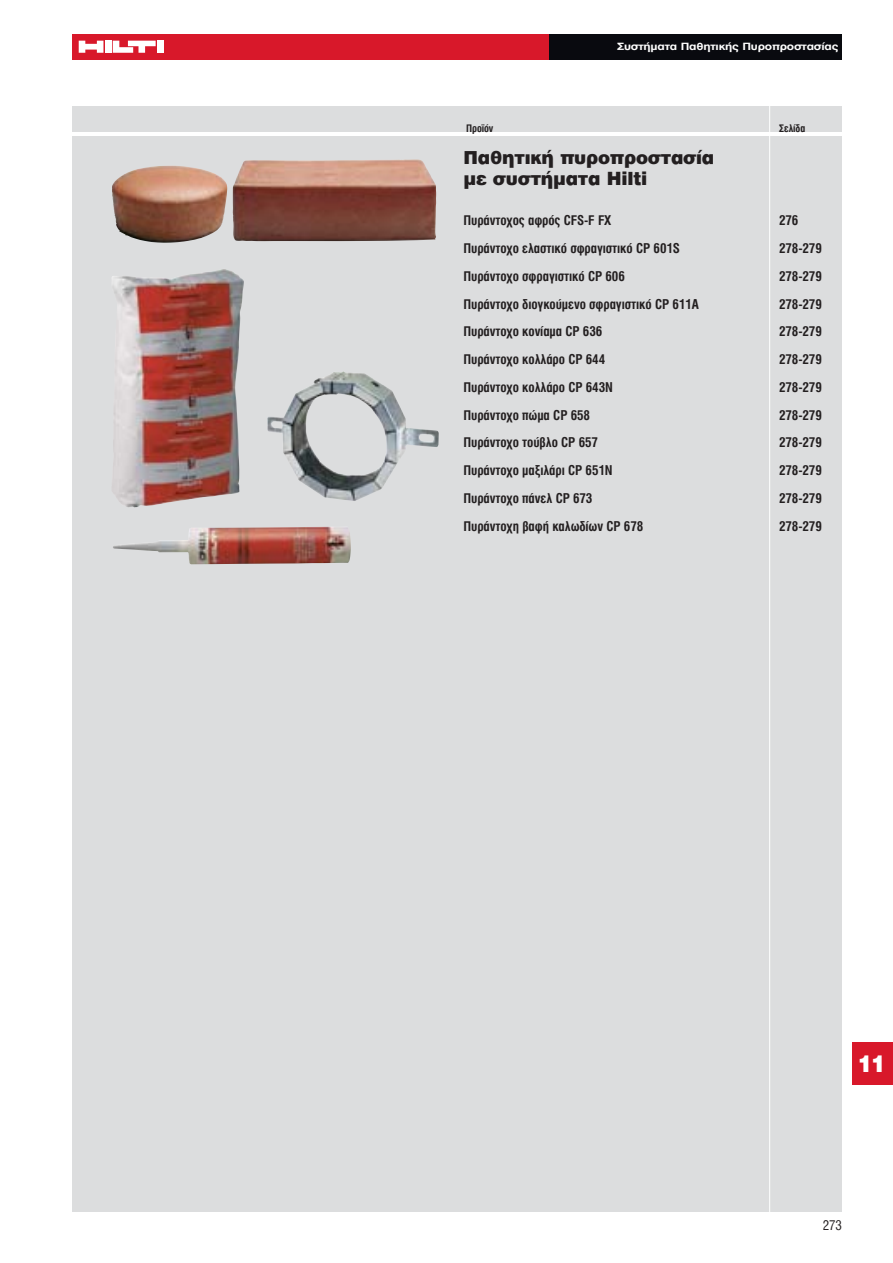
<style>
.page{position:relative;width:893px;height:1263px;background:#fff}
.page>*{position:absolute;margin:0;border:0;box-sizing:border-box;transform-origin:0 0}
.t1{font:900 23.25px "UB Helvetica";color:#fff}
.t2{font:900 18px/21px "UB Helvetica";letter-spacing:-.01em;color:#231f20}
.t3{font:13.5px "UB Helvetica Cond Bold";letter-spacing:-.01em;color:#231f20}
.t4{font:13.5px "UB Helvetica Cond";color:#231f20}
.t5{font:10.5px "UB Helvetica Cond Bold";letter-spacing:-.01em;color:#231f20}
.t6{font:9.9px "UB Helvetica Bold";letter-spacing:-.015em;color:#fff;scale:1.2 1}
</style>
<div class="page">
<div style="left:72px;top:34px;width:770px;height:26px;background:#d8182a"></div>
<div style="left:549px;top:34px;width:293px;height:26px;background:#090a0f"></div>
<div style="left:105px;top:41px;width:6px;height:12px;background:#fff"></div>
<div style="left:157px;top:41px;width:7px;height:12px;background:#fff"></div>
<svg style="left:79px;top:41px;width:24px;height:12px"></svg>
<svg style="left:113px;top:41px;width:43px;height:12px"></svg>
<div style="left:852px;top:1042px;width:41px;height:42px;background:#d8182a"></div>
<div style="left:72px;top:136px;width:770px;height:1076px;background:#dcddde"></div>
<div style="left:72px;top:106px;width:770px;height:26px;background:#dcddde"></div>
<hr style="left:769px;top:95px;width:1px;height:1120px;background:#fff">
<img style="left:112px;top:166px;width:60px;height:50px">
<img style="left:267px;top:371px;width:172px;height:130px">
<img style="left:233px;top:159px;width:203px;height:82px">
<img style="left:112px;top:269px;width:132px;height:239px">
<img style="left:113px;top:527px;width:238px;height:37px">
<p class="t6" style="left:617px;top:40px;width:186px">Συστήματα Παθητικής Πυροπροστασίας</p>
<p class="t5" style="left:466px;top:122px;width:29px">Προϊόν</p>
<p class="t5" style="left:779px;top:122px;width:28px">Σελίδα</p>
<h2 class="t2" style="left:463px;top:147px;width:252px">Παθητική πυροπροστασία με συστήματα Hilti</h2>
<p class="t3" style="left:463px;top:213px;width:149px">Πυράντοχος αφρός CFS-F FX</p>
<p class="t3" style="left:779px;top:213px;width:21px">276</p>
<p class="t3" style="left:463px;top:240px;width:218px">Πυράντοχο ελαστικό σφραγιστικό CP 601S</p>
<p class="t3" style="left:779px;top:240px;width:44px">278-279</p>
<p class="t3" style="left:463px;top:268px;width:163px">Πυράντοχο σφραγιστικό CP 606</p>
<p class="t3" style="left:779px;top:268px;width:44px">278-279</p>
<p class="t3" style="left:463px;top:296px;width:237px">Πυράντοχο διογκούμενο σφραγιστικό CP 611A</p>
<p class="t3" style="left:779px;top:296px;width:44px">278-279</p>
<p class="t3" style="left:463px;top:324px;width:140px">Πυράντοχο κονίαμα CP 636</p>
<p class="t3" style="left:779px;top:324px;width:44px">278-279</p>
<p class="t3" style="left:463px;top:352px;width:143px">Πυράντοχο κολλάρο CP 644</p>
<p class="t3" style="left:779px;top:352px;width:44px">278-279</p>
<p class="t3" style="left:463px;top:379px;width:151px">Πυράντοχο κολλάρο CP 643N</p>
<p class="t3" style="left:779px;top:379px;width:44px">278-279</p>
<p class="t3" style="left:463px;top:407px;width:128px">Πυράντοχο πώμα CP 658</p>
<p class="t3" style="left:779px;top:407px;width:44px">278-279</p>
<p class="t3" style="left:463px;top:435px;width:136px">Πυράντοχο τούβλο CP 657</p>
<p class="t3" style="left:779px;top:435px;width:44px">278-279</p>
<p class="t3" style="left:463px;top:463px;width:151px">Πυράντοχο μαξιλάρι CP 651N</p>
<p class="t3" style="left:779px;top:463px;width:44px">278-279</p>
<p class="t3" style="left:463px;top:490px;width:130px">Πυράντοχο πάνελ CP 673</p>
<p class="t3" style="left:779px;top:490px;width:44px">278-279</p>
<p class="t3" style="left:463px;top:518px;width:181px">Πυράντοχη βαφή καλωδίων CP 678</p>
<p class="t3" style="left:779px;top:518px;width:44px">278-279</p>
<h1 class="t1" style="left:857px;top:1050px;width:30px">11</h1>
<p class="t4" style="left:823px;top:1217px;width:21px">273</p>
</div>
